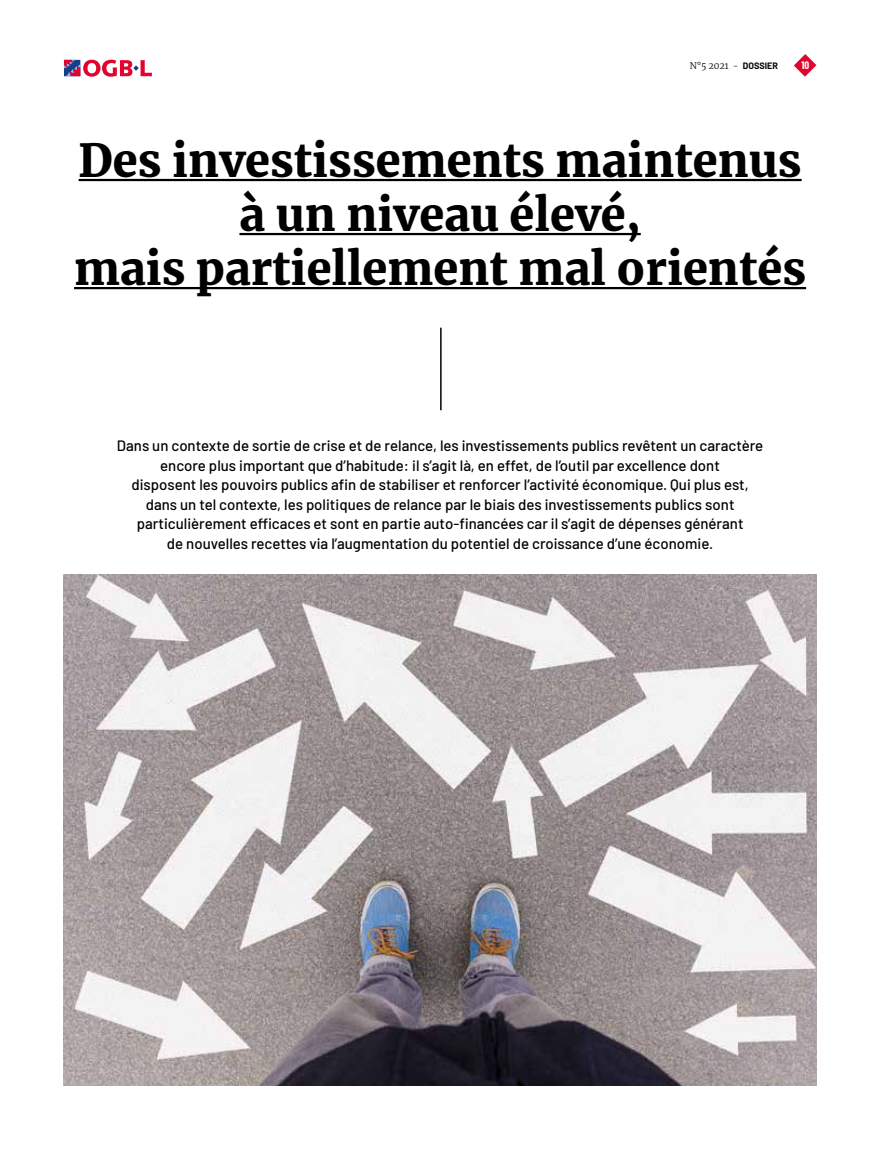
<style>
.page{position:relative;width:893px;height:1149px;background:#fff}
.page>*{position:absolute;margin:0;border:0;box-sizing:border-box;transform-origin:0 0}
.t1{font:900 45px/54px "Merriweather";color:#000;text-align:center}
.t2{font:500 15px/19.5px "Barlow";color:#000;text-align:center}
.t3{font:700 10.5px "Barlow Condensed";color:#fff}
.t4{font:300 9px "Merriweather";color:#000}
.s1{font-family:"Barlow";font-weight:700}
</style>
<div class="page">
<svg style="left:64px;top:60px;width:88px;height:17px"></svg>
<svg style="left:794px;top:54px;width:22px;height:23px"></svg>
<hr style="left:79px;top:179px;width:723px;height:2px;background:#000">
<hr style="left:239px;top:233px;width:402px;height:2px;background:#000">
<hr style="left:74px;top:287px;width:732px;height:2px;background:#000">
<hr style="left:440px;top:327px;width:2px;height:83px;background:#000">
<img style="left:64px;top:574px;width:752px;height:510px">
<p class="t4" style="left:690px;top:59px;width:90px">N°5 2021 - <span class="s1">DOSSIER</span></p>
<p class="t3" style="left:801px;top:57px;width:9px">10</p>
<h1 class="t1" style="left:74px;top:132px;width:734px">Des investissements maintenus à un niveau élevé,<br>mais partiellement mal orientés</h1>
<p class="t2" style="left:117px;top:434px;width:648px">Dans un contexte de sortie de crise et de relance, les investissements publics revêtent un caractère encore plus important que d’habitude: il s’agit là, en effet, de l’outil par excellence dont<br>disposent les pouvoirs publics afin de stabiliser et renforcer l’activité économique. Qui plus est, dans un tel contexte, les politiques de relance par le biais des investissements publics sont particulièrement efficaces et sont en partie auto-financées car il s’agit de dépenses générant<br>de nouvelles recettes via l’augmentation du potentiel de croissance d’une économie.</p>
</div>
